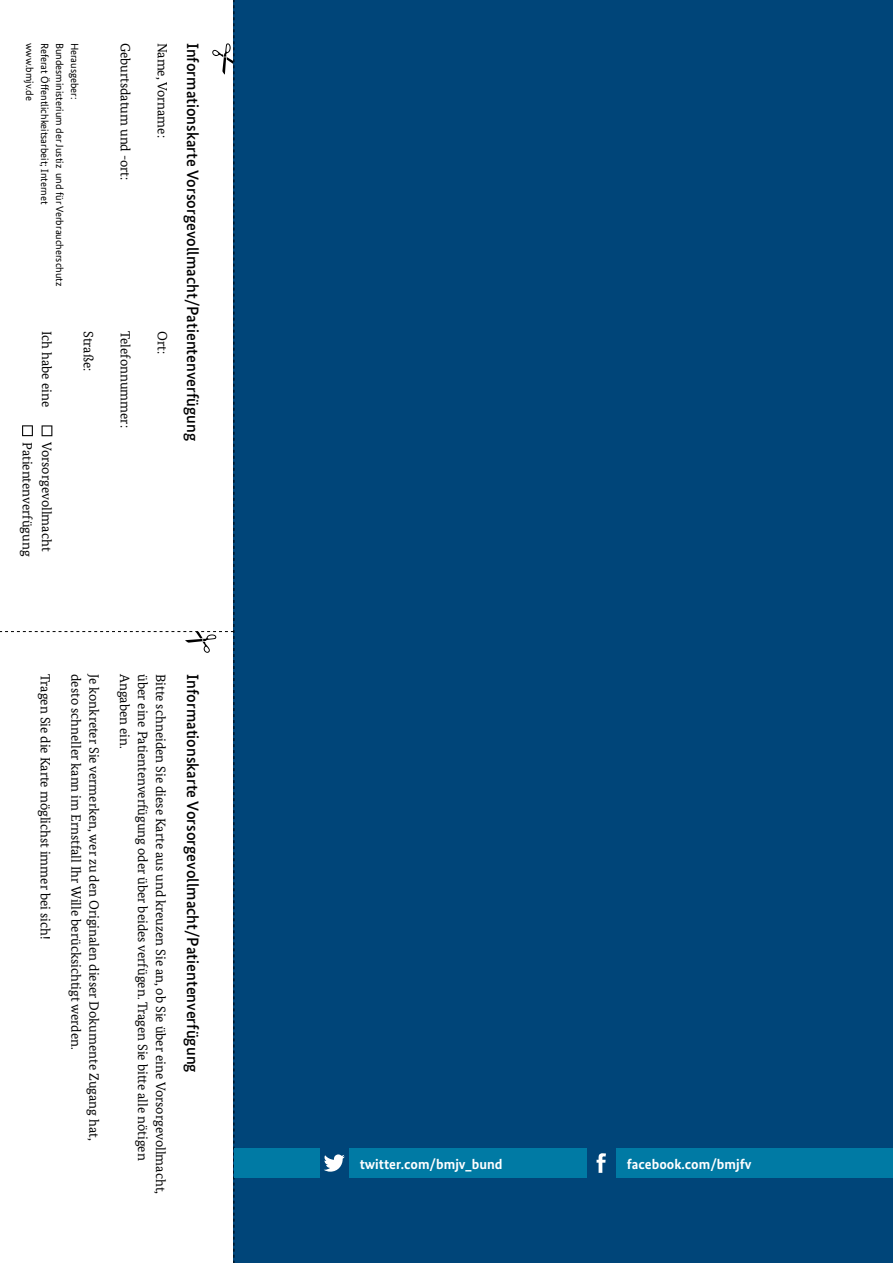
<style>
.page{position:relative;width:893px;height:1263px;background:#fff}
.page>*{position:absolute;margin:0;border:0;box-sizing:border-box;transform-origin:0 0}
.t1{font:500 16.5px "Bundes Sans";color:#000}
.t2{font:700 14.25px "Bundes Sans";color:#fff}
.t3{font:13.5px "Bundes Serif";color:#000}
.t4{font:10.5px "Bundes Sans";color:#000}
</style>
<div class="page">
<div style="left:234px;top:0;width:659px;height:1263px;background:#004579"></div>
<svg style="left:0;top:0;width:234px;height:1263px"></svg>
<div style="left:349px;top:1148px;width:237px;height:30px;background:#007aa4"></div>
<div style="left:616px;top:1148px;width:277px;height:30px;background:#007aa4"></div>
<div style="left:234px;top:1148px;width:85px;height:30px;background:#007aa4"></div>
<svg style="left:324px;top:1154px;width:21px;height:18px"></svg>
<svg style="left:597px;top:1153px;width:9px;height:20px"></svg>
<p class="t4" style="left:36px;top:43px;width:60px;rotate:90deg">www.bmjv.de</p>
<p class="t4" style="left:51px;top:43px;width:163px;rotate:90deg">Referat Öffentlichkeitsarbeit; Internet</p>
<p class="t4" style="left:66px;top:43px;width:245px;rotate:90deg">Bundesministerium der Justiz und für Verbraucherschutz</p>
<p class="t4" style="left:81px;top:43px;width:59px;rotate:90deg">Herausgeber:</p>
<p class="t3" style="left:55px;top:331px;width:77px;rotate:90deg">Ich habe eine</p>
<p class="t3" style="left:97px;top:331px;width:42px;rotate:90deg">Straße:</p>
<p class="t3" style="left:36px;top:442px;width:116px;rotate:90deg">Patientenverfügung</p>
<p class="t3" style="left:55px;top:442px;width:111px;rotate:90deg">Vorsorgevollmacht</p>
<p class="t3" style="left:134px;top:43px;width:139px;rotate:90deg">Geburtsdatum und -ort:</p>
<p class="t3" style="left:134px;top:331px;width:98px;rotate:90deg">Telefonnummer:</p>
<p class="t3" style="left:171px;top:43px;width:97px;rotate:90deg">Name, Vorname:</p>
<p class="t1" style="left:203px;top:43px;width:400px;rotate:90deg">Informationskarte Vorsorgevollmacht/Patientenverfügung</p>
<p class="t3" style="left:171px;top:331px;width:24px;rotate:90deg">Ort:</p>
<p class="t3" style="left:54px;top:674px;width:267px;rotate:90deg">Tragen Sie die Karte möglichst immer bei sich!</p>
<p class="t3" style="left:84px;top:674px;width:377px;rotate:90deg">desto schneller kann im Ernstfall Ihr Wille berücksichtigt werden.</p>
<p class="t3" style="left:102px;top:674px;width:468px;rotate:90deg">Je konkreter Sie vermerken, wer zu den Originalen dieser Dokumente Zugang hat,</p>
<p class="t3" style="left:133px;top:674px;width:76px;rotate:90deg">Angaben ein.</p>
<p class="t3" style="left:151px;top:674px;width:488px;rotate:90deg">über eine Patientenverfügung oder über beides verfügen. Tragen Sie bitte alle nötigen</p>
<p class="t3" style="left:169px;top:674px;width:521px;rotate:90deg">Bitte schneiden Sie diese Karte aus und kreuzen Sie an, ob Sie über eine Vorsorgevollmacht,</p>
<p class="t1" style="left:203px;top:674px;width:400px;rotate:90deg">Informationskarte Vorsorgevollmacht/Patientenverfügung</p>
<p class="t2" style="left:360px;top:1155px;width:144px">twitter.com/bmjv_bund</p>
<p class="t2" style="left:627px;top:1155px;width:126px">facebook.com/bmjfv</p>
</div>
